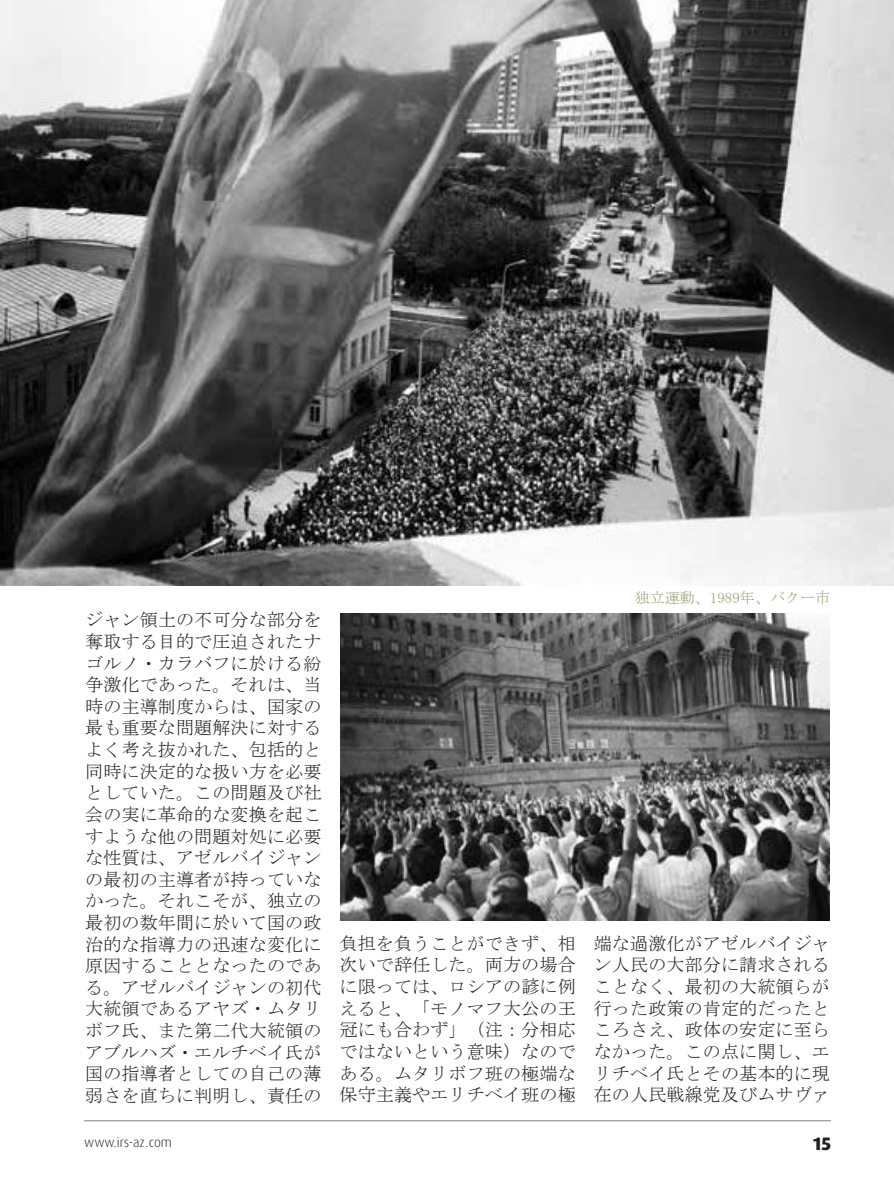
<style>
.page{position:relative;width:894px;height:1191px;background:#fff}
.page>*{position:absolute;margin:0;border:0;box-sizing:border-box;transform-origin:0 0}
.t1{font:18px/21.6px "MS Mincho";letter-spacing:.01em;color:#231f20;text-align:justify}
.t2{font:800 18px "Dax Pro";color:#231f20}
.t3{font:15px "MS Mincho";color:#96a673}
.t4{font:300 13.5px "Dax Pro";color:#231f20}
</style>
<div class="page">
<hr style="left:84px;top:1120px;width:746px;height:1px;background:#808285">
<img style="left:0;top:0;width:893px;height:585px">
<img style="left:340px;top:613px;width:489px;height:307px">
<p class="t1" style="left:85px;top:609px;width:237px">ジャン領土の不可分な部分を奪取する目的で圧迫されたナゴルノ・カラバフに於ける紛争激化であった。それは、当時の主導制度からは、国家の最も重要な問題解決に対するよく考え抜かれた、包括的と同時に決定的な扱い方を必要としていた。この問題及び社会の実に革命的な変換を起こすような他の問題対処に必要な性質は、アゼルバイジャンの最初の主導者が持っていなかった。それこそが、独立の最初の数年間に於いて国の政治的な指導力の迅速な変化に原因することとなったのである。アゼルバイジャンの初代大統領であるアヤズ・ムタリボフ氏、また第二代大統領のアブルハズ・エルチベイ氏が国の指導者としての自己の薄弱さを直ちに判明し、責任の</p>
<p class="t3" style="left:634px;top:590px;width:197px">独立運動、1989年、バクー市</p>
<p class="t1" style="left:339px;top:932px;width:237px">負担を負うことができず、相次いで辞任した。両方の場合に限っては、ロシ アの諺に例えると、「モノマフ大公の王冠にも合わず」（注：分相応ではないという意味）なのである。ムタリボフ班の極端な保守主義やエリチベイ班の極</p>
<p class="t1" style="left:593px;top:932px;width:237px">端な過激化がアゼルバイジャン人民の大部分に請求されることなく、最初の大統領らが行った政策の肯定的だったところさえ、政体の安定に至らなかった。この点に関し、エリチベイ氏とその基本的に現在の人民戦線党及びムサヴァ</p>
<p class="t4" style="left:84px;top:1133px;width:89px">www.irs-az.com</p>
<p class="t2" style="left:812px;top:1135px;width:19px">15</p>
</div>
